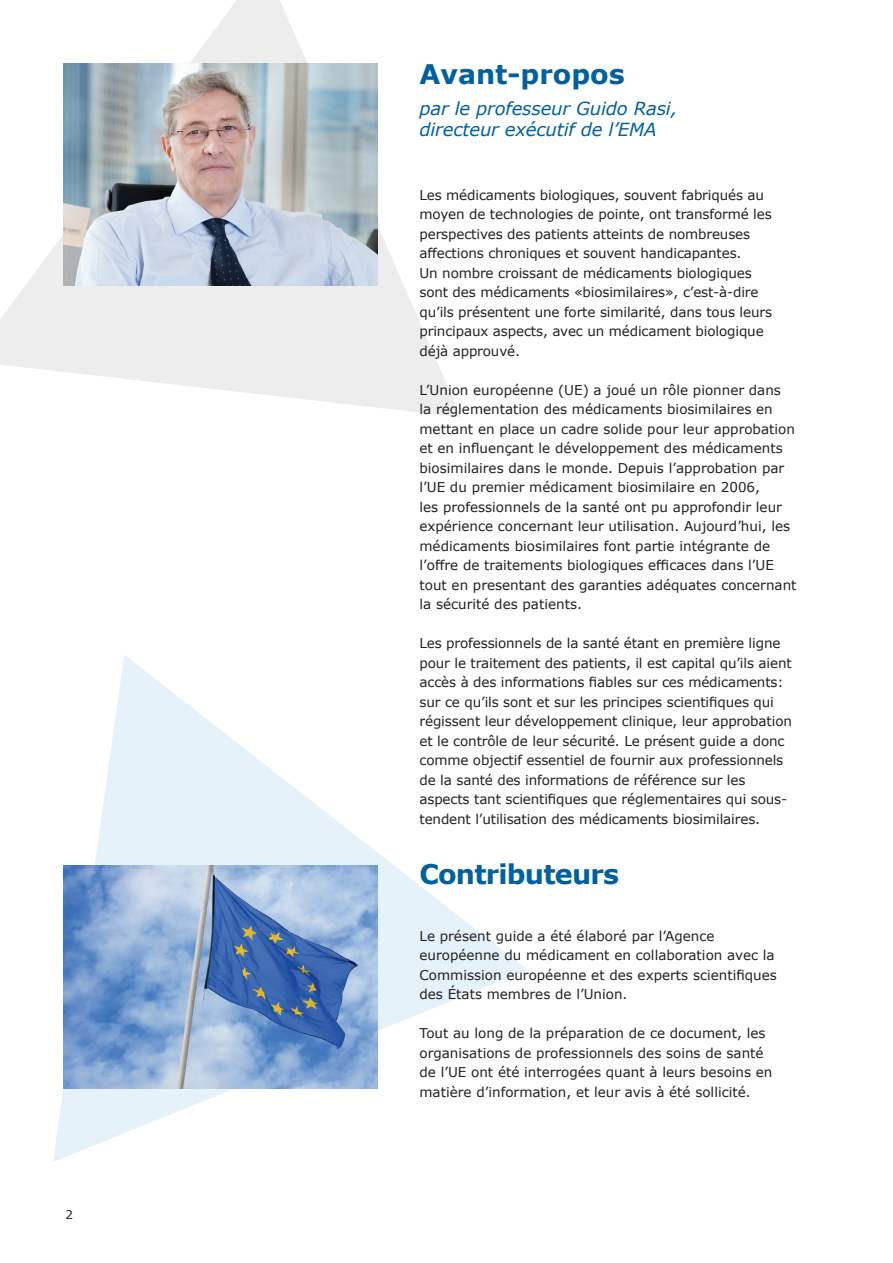
<style>
.page{position:relative;width:893px;height:1263px;background:#fff}
.page>*{position:absolute;margin:0;border:0;box-sizing:border-box;transform-origin:0 0}
.Heading2{font:700 27px "Verdana";letter-spacing:-.03em;color:#0060a0}
.Heading{font:700 27px "Verdana";color:#0060a0}
.Subheading{font:italic 18px/21px "Verdana";letter-spacing:-.01em;color:#0060a0}
.body_1_column{font:13.5px/19.5px "Verdana";letter-spacing:-.01em;color:#231f20}
.Master_page_elements{font:12px "Verdana";color:#231f20}
</style>
<div class="page">
<svg style="left:0;top:0;width:461px;height:417px"></svg>
<svg style="left:53px;top:655px;width:474px;height:507px"></svg>
<img style="left:63px;top:866px;width:315px;height:222px">
<img style="left:63px;top:63px;width:315px;height:223px">
<p class="Master_page_elements" style="left:65px;top:1206px;width:9px">2</p>
<p class="Heading" style="left:419px;top:55px;width:207px">Avant-propos</p>
<p class="Subheading" style="left:419px;top:98px;width:259px">par le professeur Guido Rasi, directeur exécutif de l’EMA</p>
<p class="body_1_column" style="left:419px;top:185px;width:354px">Les médicaments biologiques, souvent fabriqués au moyen de technologies de pointe, ont transformé les perspectives des patients atteints de nombreuses affections chroniques et souvent handicapantes.<br>Un nombre croissant de médicaments biologiques sont des médicaments «biosimilaires», c’est-à-dire qu’ils présentent une forte similarité, dans tous leurs principaux aspects, avec un médicament biologique déjà approuvé.</p>
<p class="body_1_column" style="left:419px;top:380px;width:379px">L’Union européenne (UE) a joué un rôle pionner dans<br>la réglementation des médicaments biosimilaires en mettant en place un cadre solide pour leur approbation et en influençant le développement des médicaments biosimilaires dans le monde. Depuis l’approbation par l’UE du premier médicament biosimilaire en 2006,<br>les professionnels de la santé ont pu approfondir leur expérience concernant leur utilisation. Aujourd’hui, les médicaments biosimilaires font partie intégrante de l’offre de traitements biologiques efficaces dans l’UE tout en presentant des garanties adéquates concernant la sécurité des patients.</p>
<p class="body_1_column" style="left:419px;top:633px;width:374px">Les professionnels de la santé étant en première ligne pour le traitement des patients, il est capital qu’ils aient accès à des informations fiables sur ces médicaments: sur ce qu’ils sont et sur les principes scientifiques qui régissent leur développement clinique, leur approbation et le contrôle de leur sécurité. Le présent guide a donc comme objectif essentiel de fournir aux professionnels de la santé des informations de référence sur les aspects tant scientifiques que réglementaires qui sous&shy;tendent l’utilisation des médicaments biosimilaires.</p>
<p class="Heading2" style="left:419px;top:855px;width:201px">Contributeurs</p>
<p class="body_1_column" style="left:419px;top:926px;width:359px">Le présent guide a été élaboré par l’Agence européenne du médicament en collaboration avec la Commission européenne et des experts scientifiques des États membres de l’Union.</p>
<p class="body_1_column" style="left:419px;top:1023px;width:354px">Tout au long de la préparation de ce document, les organisations de professionnels des soins de santé de l’UE ont été interrogées quant à leurs besoins en matière d’information, et leur avis à été sollicité.</p>
</div>
